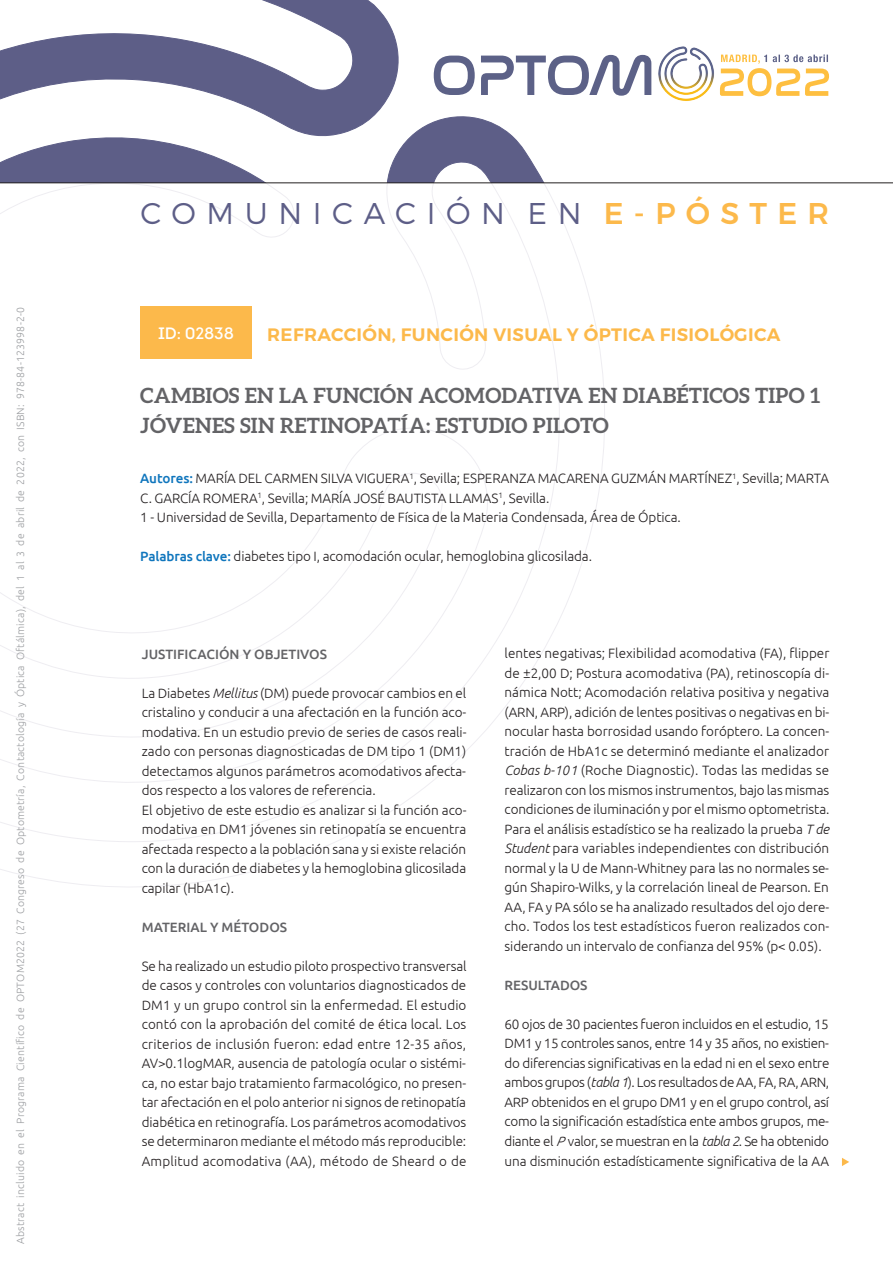
<style>
.page{position:relative;width:893px;height:1263px;background:#fff}
.page>*{position:absolute;margin:0;border:0;box-sizing:border-box;transform-origin:0 0}
.t1{font:300 30px "Montserrat";letter-spacing:.355em;color:#5d5e87}
.t2{font:700 21px/30px "Aleo";letter-spacing:.01em;color:#636366}
.t3{font:600 18px "Montserrat";letter-spacing:.02em;color:#fcb94b}
.t4{font:16.5px "Intro";letter-spacing:-.01em;color:#fff}
.t5{font:300 13.5px/19.5px "Ubuntu";letter-spacing:-.005em;color:#231f20;text-align:justify}
.t6{font:500 13.5px "Ubuntu";color:#636366}
.t7{font:300 10.5px "Ubuntu";letter-spacing:.02em;color:#9d9fa2}
.s1{font-weight:500;color:#fcb94b}
.s2{font-weight:500;color:#1076bd}
.s3{font-style:italic}
</style>
<div class="page">
<svg style="left:0;top:0;width:609px;height:183px"></svg>
<svg style="left:0;top:184px;width:605px;height:703px"></svg>
<img style="left:651px;top:46px;width:63px;height:55px">
<svg style="left:434px;top:55px;width:217px;height:41px"></svg>
<svg style="left:720px;top:55px;width:109px;height:41px"></svg>
<hr style="left:0;top:183px;width:893px;height:1px;background:#231f20">
<div style="left:140px;top:306px;width:112px;height:53px;background:#fcb94b"></div>
<svg style="left:842px;top:1158px;width:7px;height:8px"></svg>
<p class="t7" style="left:14px;top:1244px;width:938px;rotate:-90deg">Abstract incluido en el Programa Científico de OPTOM2022 (27 Congreso de Optometría, Contactología y Óptica Oftálmica), del 1 al 3 de abril de 2022, con ISBN: 978-84-123998-2-0</p>
<h1 class="t1" style="left:140px;top:195px;width:690px">COMUNICACIÓN EN <span class="s1">E-PÓSTER</span></h1>
<p class="t4" style="left:158px;top:322px;width:77px">ID: 02838</p>
<h3 class="t3" style="left:267px;top:324px;width:515px">REFRACCIÓN, FUNCIÓN VISUAL Y ÓPTICA FISIOLÓGICA</h3>
<h2 class="t2" style="left:140px;top:380px;width:681px">CAMBIOS EN LA FUNCIÓN ACOMODATIVA EN DIABÉTICOS TIPO 1<br>JÓVENES SIN RETINOPATÍA: ESTUDIO PILOTO</h2>
<p class="t5" style="left:140px;top:468px;width:690px;text-align:left"><span class="s2">Autores:</span> MARÍA DEL CARMEN SILVA VIGUERA<sup>1</sup>, Sevilla; ESPERANZA MACARENA GUZMÁN MARTÍNEZ<sup>1</sup>, Sevilla; MARTA<br>C. GARCÍA ROMERA<sup>1</sup>, Sevilla; MARÍA JOSÉ BAUTISTA LLAMAS<sup>1</sup>, Sevilla.<br>1 - Universidad de Sevilla, Departamento de Física de la Materia Condensada, Área de Óptica.</p>
<p class="t5" style="left:140px;top:546px;width:453px"><span class="s2">Palabras clave:</span> diabetes tipo I, acomodación ocular, hemoglobina glicosilada.</p>
<p class="t6" style="left:142px;top:645px;width:187px">JUSTIFICACIÓN Y OBJETIVOS</p>
<p class="t5" style="left:142px;top:683px;width:326px;text-align:left">La Diabetes <span class="s3">Mellitus</span> (DM) puede provocar cambios en el cristalino y conducir a una afectación en la función aco&shy;modativa. En un estudio previo de series de casos reali&shy;zado con personas diagnosticadas de DM tipo 1 (DM1) detectamos algunos parámetros acomodativos afecta&shy;dos respecto a los valores de referencia.<br>El objetivo de este estudio es analizar si la función aco&shy;modativa en DM1 jóvenes sin retinopatía se encuentra afectada respecto a la población sana y si existe relación con la duración de diabetes y la hemoglobina glicosilada capilar (HbA1c).</p>
<p class="t6" style="left:142px;top:918px;width:147px">MATERIAL Y MÉTODOS</p>
<p class="t5" style="left:142px;top:956px;width:326px">Se ha realizado un estudio piloto prospectivo transversal de casos y controles con voluntarios diagnosticados de DM1 y un grupo control sin la enfermedad. El estudio contó con la aprobación del comité de ética local. Los criterios de inclusión fueron: edad entre 12-35 años, AV&gt;0.1logMAR, ausencia de patología ocular o sistémi&shy;ca, no estar bajo tratamiento farmacológico, no presen&shy;tar afectación en el polo anterior ni signos de retinopatía diabética en retinografía. Los parámetros acomodativos se determinaron mediante el método más reproducible:<br>Amplitud acomodativa (AA), método de Sheard o de</p>
<p class="t5" style="left:505px;top:643px;width:326px">lentes negativas; Flexibilidad acomodativa (FA), flipper de ±2,00 D; Postura acomodativa (PA), retinoscopía di&shy;námica Nott; Acomodación relativa positiva y negativa (ARN, ARP), adición de lentes positivas o negativas en bi&shy;nocular hasta borrosidad usando foróptero. La concen&shy;tración de HbA1c se determinó mediante el analizador <span class="s3">Cobas b-101</span> (Roche Diagnostic). Todas las medidas se realizaron con los mismos instrumentos, bajo las mismas condiciones de iluminación y por el mismo optometrista.<br>Para el análisis estadístico se ha realizado la prueba <span class="s3">T de Student</span> para variables independientes con distribución normal y la U de Mann-Whitney para las no normales se&shy;gún Shapiro-Wilks, y la correlación lineal de Pearson. En AA, FA y PA sólo se ha analizado resultados del ojo dere&shy;cho. Todos los test estadísticos fueron realizados con&shy;siderando un intervalo de confianza del 95% (p&lt; 0.05).</p>
<p class="t6" style="left:505px;top:976px;width:84px">RESULTADOS</p>
<p class="t5" style="left:505px;top:1014px;width:326px">60 ojos de 30 pacientes fueron incluidos en el estudio, 15<br>DM1 y 15 controles sanos, entre 14 y 35 años, no existien&shy;do diferencias significativas en la edad ni en el sexo entre ambos grupos (<span class="s3">tabla 1</span>). Los resultados de AA, FA, RA, ARN, ARP obtenidos en el grupo DM1 y en el grupo control, así como la significación estadística ente ambos grupos, me&shy;diante el <span class="s3">P</span> valor, se muestran en la <span class="s3">tabla 2</span>. Se ha obtenido una disminución estadísticamente significativa de la AA</p>
</div>
